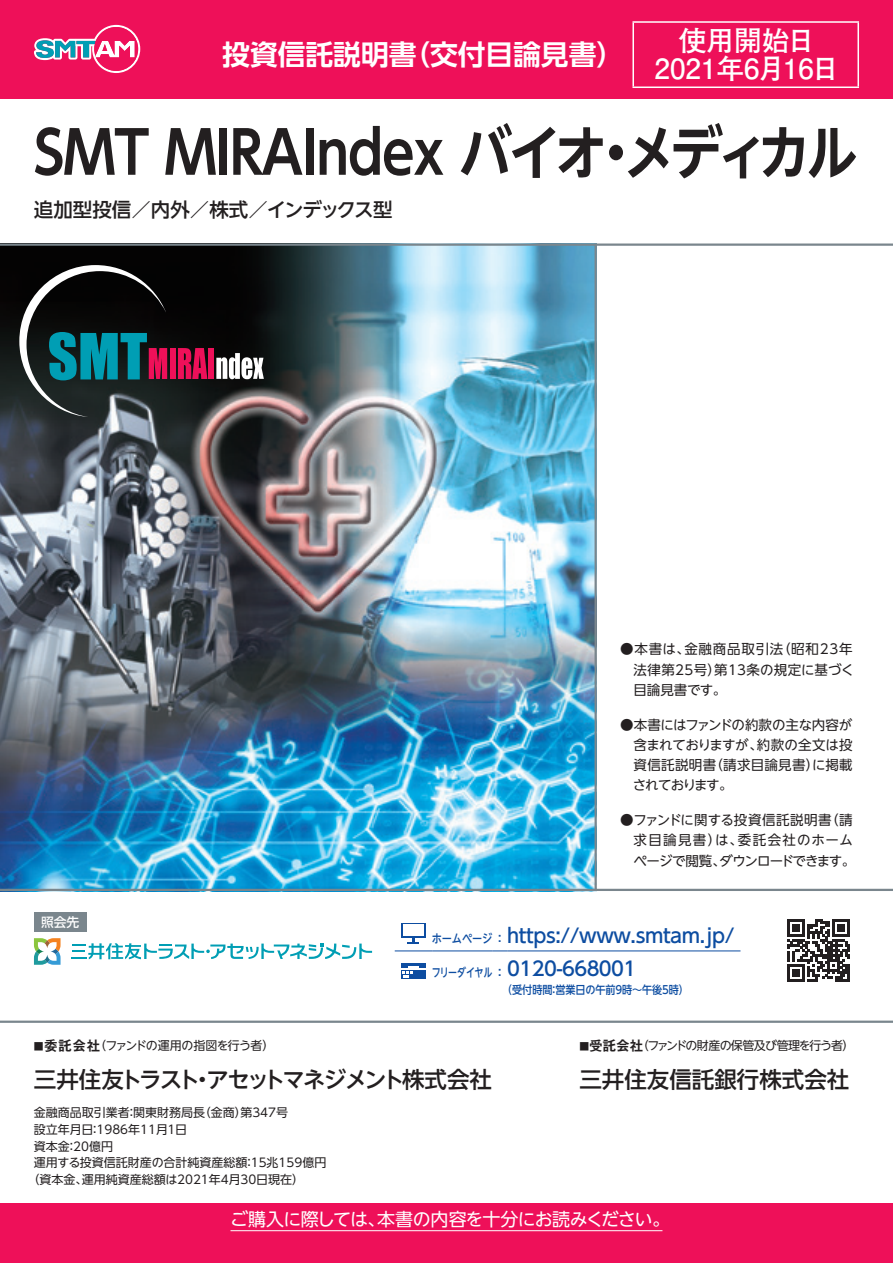
<style>
.page{position:relative;width:893px;height:1263px;background:#fff}
.page>*{position:absolute;margin:0;border:0;box-sizing:border-box;transform-origin:0 0}
.t1{font:700 58.5px "UD Shin Go NT Pro De";letter-spacing:-.02em;color:#231f20;scale:.9 1}
.t2{font:700 27.75px "UD Shin Go NT Pro De";color:#fff}
.t3{font:700 27.75px/28.5px "Futo Go B101 Pr 5";color:#fff;text-align:center}
.t4{font:500 22.5px "UD Shin Go NT Pro";letter-spacing:-.085em;color:#231f20}
.t5{font:500 22.5px "UD Shin Go NT Pro";color:#231f20}
.t6{font:500 19.5px/33px "UD Shin Go NT Pro";letter-spacing:-.02em;color:#0d4da1}
.t7{font:500 19.5px "UD Shin Go NT Pro";letter-spacing:-.02em;color:#231f20}
.t8{font:18px "UD Shin Go NT Pro";letter-spacing:-.035em;color:#fff}
.t9{font:13.5px/20.2px "UD Shin Go NT Pro";letter-spacing:.01em;color:#231f20}
.t10{font:500 12.75px "UD Shin Go NT Pro";color:#fff}
.t11{font:12px "UD Shin Go NT Pro";color:#231f20}
.t12{font:12px "UD Shin Go NT Pro";letter-spacing:-.065em;color:#231f20}
.t13{font:12px "UD Shin Go NT Pro";letter-spacing:-.06em;color:#231f20}
.t14{font:500 11.25px "UD Shin Go NT Pro";letter-spacing:-.01em;color:#0d4da1;scale:.9 1}
.s1{font-size:12px}
.s2{font-size:9.75px}
.s3{font-family:"Midashi Go Pr 5 MB31";font-size:14.25px}
</style>
<div class="page">
<div style="left:0;top:0;width:893px;height:99px;background:#ee1059"></div>
<div style="left:0;top:1204px;width:893px;height:59px;background:#ee1059"></div>
<svg style="left:34px;top:25px;width:106px;height:48px"></svg>
<img style="left:0;top:246px;width:594px;height:643px">
<hr style="left:0;top:243px;width:893px;height:3px;background:#7a868d">
<hr style="left:594px;top:243px;width:3px;height:648px;background:#7a868d">
<hr style="left:0;top:889px;width:893px;height:2px;background:#7a868d">
<div style="left:170px;top:348px;width:6px;height:31px;background:#ee1059"></div>
<svg style="left:178px;top:348px;width:29px;height:31px"></svg>
<div style="left:208px;top:348px;width:6px;height:31px;background:#ee1059"></div>
<svg style="left:216px;top:353px;width:48px;height:26px"></svg>
<svg style="left:19px;top:265px;width:148px;height:152px;background:#25393e"></svg>
<hr style="left:230px;top:1230px;width:432px;height:1px;background:#fff">
<hr style="left:395px;top:950px;width:37px;height:1px;background:#0d4da1">
<hr style="left:432px;top:950px;width:60px;height:1px;background:#0d4da1">
<svg style="left:492px;top:950px;width:15px;height:1px"></svg>
<hr style="left:507px;top:950px;width:233px;height:1px;background:#0d4da1">
<div style="left:34px;top:912px;width:52px;height:19px;background:#7a868d"></div>
<svg style="left:34px;top:938px;width:27px;height:27px"></svg>
<svg style="left:71px;top:943px;width:301px;height:16px"></svg>
<div style="left:401px;top:923px;width:25px;height:15px;background:#0d4da1"></div>
<svg style="left:408px;top:938px;width:11px;height:5px"></svg>
<div style="left:403px;top:924px;width:21px;height:12px;background:#fff"></div>
<svg style="left:787px;top:919px;width:63px;height:63px"></svg>
<div style="left:401px;top:970px;width:25px;height:9px;background:#0d4da1"></div>
<hr style="left:404px;top:963px;width:19px;height:3px;background:#0d4da1">
<svg style="left:419px;top:963px;width:7px;height:5px"></svg>
<svg style="left:401px;top:963px;width:11px;height:14px"></svg>
<hr style="left:0;top:1020px;width:893px;height:3px;background:#7a868d">
<hr style="left:632px;top:21px;width:227px;height:2px;background:#fff">
<hr style="left:632px;top:23px;width:2px;height:64px;background:#fff">
<hr style="left:857px;top:23px;width:2px;height:64px;background:#fff">
<hr style="left:632px;top:87px;width:227px;height:1px;background:#fff">
<h2 class="t2" style="left:222px;top:32px;width:403px">投資信託説明書（交付目論見書）</h2>
<h2 class="t3" style="left:655px;top:24px;width:186px">使用開始日<br>2021年6月16日</h2>
<h1 class="t1" style="left:34px;top:105px;width:917px">SMT MIRAIndex バイオ・メディカル</h1>
<h3 class="t7" style="left:34px;top:194px;width:360px">追加型投信／内外／株式／インデックス型</h3>
<p class="t10" style="left:41px;top:911px;width:40px">照会先</p>
<p class="t9" style="left:633px;top:639px;width:222px;text-indent:-13px">●本書は、金融商品取引法（昭和23年法律第25号）第13条の規定に基づく目論見書です。</p>
<p class="t9" style="left:633px;top:714px;width:221px;text-align:justify;text-indent:-13px">●本書にはファンドの約款の主な内容が含まれておりますが、約款の全文は投資信託説明書（請求目論見書）に掲載されております。</p>
<p class="t9" style="left:634px;top:809px;width:223px;text-indent:-13px">●ファンドに関する投資信託説明書（請求目論見書）は、委託会社のホームページで閲覧、ダウンロードできます。</p>
<h3 class="t6" style="left:432px;top:918px;width:304px"><span class="s1">ホームページ：</span>https://www.smtam.jp/<sub>フリーダイヤル：</sub>0120-668001</h3>
<p class="t14" style="left:502px;top:980px;width:209px">（受付時間：営業日の午前９時～午後５時）</p>
<p class="t13" style="left:34px;top:1036px;width:242px"><span class="s2">■</span><span class="s3">委託会社</span>（ファンドの運用の指図を行う者）</p>
<h3 class="t4" style="left:34px;top:1061px;width:460px">三井住友トラスト・アセットマネジメント株式会社</h3>
<p class="t11" style="left:34px;top:1103px;width:256px">金融商品取引業者：関東財務局長（金商）第347号</p>
<p class="t11" style="left:34px;top:1120px;width:155px">設立年月日：1986年11月１日</p>
<p class="t11" style="left:34px;top:1136px;width:81px">資本金：20億円</p>
<p class="t11" style="left:34px;top:1153px;width:294px">運用する投資信託財産の合計純資産総額：15兆159億円</p>
<p class="t11" style="left:28px;top:1169px;width:278px">（資本金、運用純資産総額は2021年4月30日現在）</p>
<p class="t12" style="left:579px;top:1036px;width:277px"><span class="s2">■</span><span class="s3">受託会社</span>（ファンドの財産の保管及び管理を行う者）</p>
<h3 class="t5" style="left:579px;top:1061px;width:271px">三井住友信託銀行株式会社</h3>
<h3 class="t8" style="left:230px;top:1205px;width:442px">ご購入に際しては、本書の内容を十分にお読みください。</h3>
</div>
